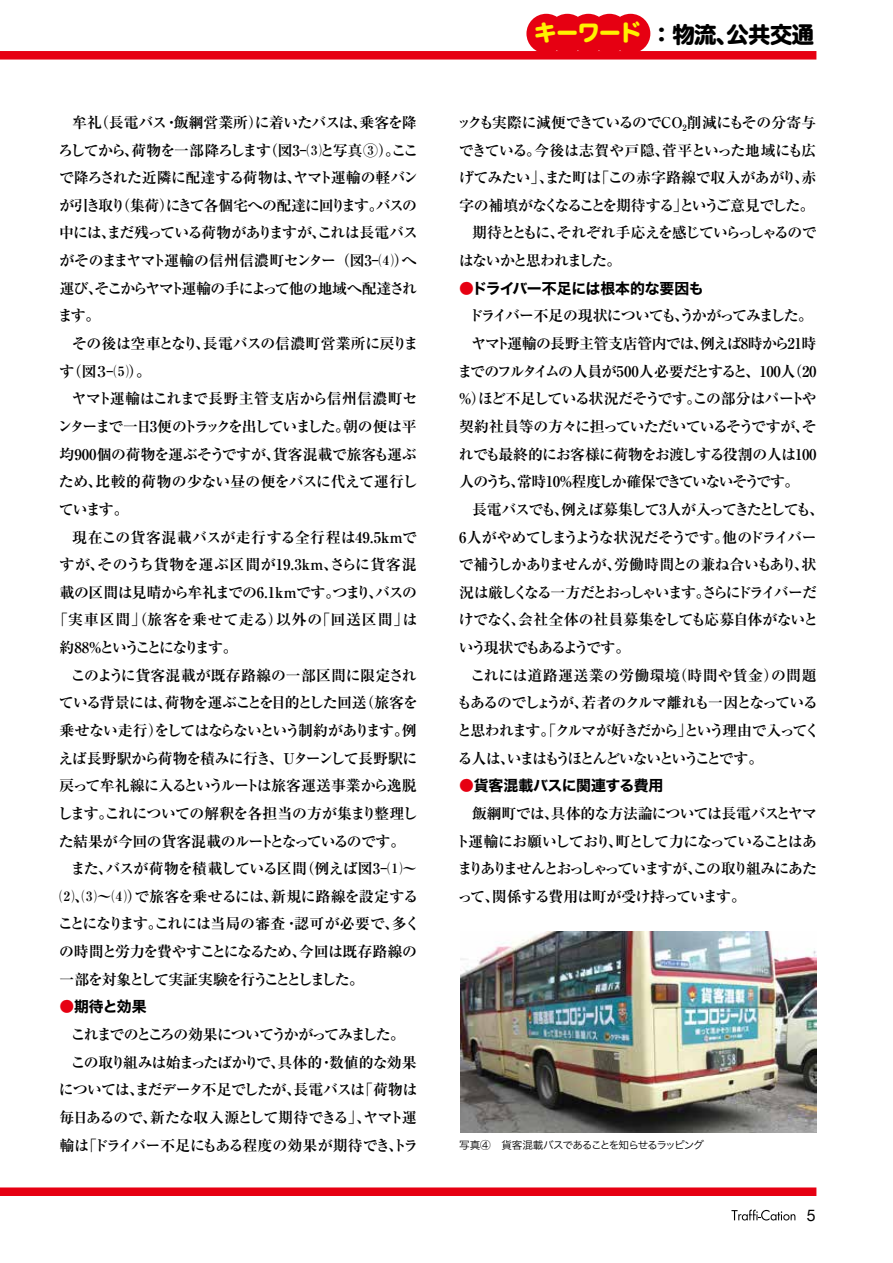
<style>
.page{position:relative;width:893px;height:1263px;background:#fff}
.page>*{position:absolute;margin:0;border:0;box-sizing:border-box;transform-origin:0 0}
.t1{font:22.35px "Hira Maru Std W8";letter-spacing:-.025em;color:#000}
.t2{font:15.9px "Helvetica Neue";color:#000}
.t3{font:700 14.85px/27.6px "Ryumin Pro";letter-spacing:-.05em;color:#000;text-align:justify}
.t4{font:700 14.85px/27.6px "Ryumin Pro";letter-spacing:-.02em;color:#000}
.t5{font:700 14.85px "Ryumin Pro";color:#000}
.t6{font:700 14.85px "Ryumin Pro";letter-spacing:-.03em;color:#000}
.t7{font:700 14.85px "Ryumin Pro";letter-spacing:-.1em;color:#000}
.t8{font:700 14.85px "Ryumin Pro";letter-spacing:-.085em;color:#000}
.t9{font:700 14.85px "Ryumin Pro";letter-spacing:-.09em;color:#000}
.t10{font:14.85px "Hira Kaku Std N W7";letter-spacing:-.015em;color:#000}
.t11{font:700 14.85px "Ryumin Pro";letter-spacing:-.16em;color:#000}
.t12{font:700 14.85px "Ryumin Pro";letter-spacing:-.135em;color:#000}
.t13{font:700 14.85px "Ryumin Pro";letter-spacing:-.105em;color:#000}
.t14{font:700 14.85px "Ryumin Pro";letter-spacing:-.075em;color:#000}
.t15{font:700 14.85px "Ryumin Pro";letter-spacing:-.07em;color:#000}
.t16{font:700 14.85px "Ryumin Pro";letter-spacing:-.025em;color:#000}
.t17{font:700 14.85px "Ryumin Pro";letter-spacing:-.08em;color:#000}
.t18{font:700 14.85px "Ryumin Pro";letter-spacing:.06em;color:#000}
.t19{font:700 14.85px "Ryumin Pro";letter-spacing:-.015em;color:#000}
.t20{font:700 14.85px "Ryumin Pro";letter-spacing:-.115em;color:#000}
.t21{font:700 14.85px "Ryumin Pro";letter-spacing:.01em;color:#000}
.t22{font:700 14.85px "Ryumin Pro";letter-spacing:.03em;color:#000}
.t23{font:700 14.85px "Ryumin Pro";letter-spacing:-.155em;color:#000}
.t24{font:10.65px "Hira Kaku Pro N W3";letter-spacing:-.1em;color:#000}
.s1{color:#e60012}
.s2{font-family:"Hira Maru Std N W8";color:#fff100}
</style>
<div class="page">
<div style="left:0;top:51px;width:816px;height:9px;background:#e60012"></div>
<div style="left:0;top:1187px;width:816px;height:9px;background:#e60012"></div>
<svg style="left:731px;top:1210px;width:64px;height:10px"></svg>
<div style="left:526px;top:14px;width:40px;height:39px;background:#e60012;border-radius:50%"></div>
<div style="left:547px;top:14px;width:40px;height:39px;background:#e60012;border-radius:50%"></div>
<div style="left:569px;top:14px;width:39px;height:39px;background:#e60012;border-radius:50%"></div>
<div style="left:590px;top:14px;width:39px;height:39px;background:#e60012;border-radius:50%"></div>
<div style="left:611px;top:14px;width:39px;height:39px;background:#e60012;border-radius:50%"></div>
<img style="left:460px;top:931px;width:357px;height:201px">
<p class="t3" style="left:58px;top:108px;width:362px;text-align:left;text-indent:14px">牟礼（長電バス・飯綱営業所）に着いたバスは、乗客を降ろしてから、荷物を一部降ろします（図3-⑶と写真③）。ここで降ろされた近隣に配達する荷物は、ヤマト運輸の軽バンが引き取り（集荷）にきて各個宅への配達に回ります。バスの中には、まだ残っている荷物がありますが、これは長電バスがそのままヤマト運輸の信州信濃町センター（図3-⑷）へ運び、そこからヤマト運輸の手によって他の地域へ配達されます。</p>
<p class="t4" style="left:60px;top:329px;width:360px;text-indent:12px">その後は空車となり、長電バスの信濃町営業所に戻ります（図３-⑸）。</p>
<p class="t3" style="left:58px;top:384px;width:361px;text-indent:14px">ヤマト運輸はこれまで長野主管支店から信州信濃町センターまで一日3便のトラックを出していました。朝の便は平均900個の荷物を運ぶそうですが、貨客混載で旅客も運ぶため、比較的荷物の少ない昼の便をバスに代えて運行しています。</p>
<p class="t5" style="left:72px;top:525px;width:346px">現在この貨客混載バスが走行する全行程は49.5kmで</p>
<p class="t5" style="left:60px;top:553px;width:359px">すが、そのうち貨物を運ぶ区間が19.3km、さらに貨客混</p>
<p class="t3" style="left:60px;top:577px;width:359px">載の区間は見晴から牟礼までの6.1kmです。つまり、バスの</p>
<p class="t18" style="left:53px;top:608px;width:366px">「実車区間」（旅客を乗せて走る）以外の「回送区間」は</p>
<p class="t11" style="left:60px;top:636px;width:180px">約88％ということになります。</p>
<p class="t21" style="left:71px;top:663px;width:347px">このように貨客混載が既存路線の一部区間に限定され</p>
<p class="t14" style="left:59px;top:691px;width:360px">ている背景には、荷物を運ぶことを目的とした回送（旅客を</p>
<p class="t15" style="left:60px;top:719px;width:359px">乗せない走行）をしてはならないという制約があります。例</p>
<p class="t3" style="left:59px;top:743px;width:360px">えば長野駅から荷物を積みに行き、Uターンして長野駅に</p>
<p class="t3" style="left:60px;top:771px;width:359px">戻って牟礼線に入るというルートは旅客運送事業から逸脱</p>
<p class="t3" style="left:57px;top:798px;width:361px">します。これについての解釈を各担当の方が集まり整理し</p>
<p class="t3" style="left:59px;top:826px;width:348px">た結果が今回の貨客混載のルートとなっているのです。</p>
<p class="t3" style="left:71px;top:854px;width:348px">また、バスが荷物を積載している区間（例えば図3-⑴〜</p>
<p class="t4" style="left:60px;top:881px;width:360px">⑵、⑶〜⑷）で旅客を乗せるには、新規に路線を設定する</p>
<p class="t6" style="left:58px;top:912px;width:363px">ことになります。これには当局の審査・認可が必要で、多く</p>
<p class="t3" style="left:59px;top:937px;width:359px">の時間と労力を費やすことになるため、今回は既存路線の</p>
<p class="t8" style="left:60px;top:967px;width:306px">一部を対象として実証実験を行うこととしました。</p>
<p class="t10" style="left:59px;top:995px;width:89px"><span class="s1">●</span>期待と効果</p>
<p class="t20" style="left:71px;top:1023px;width:336px">これまでのところの効果についてうかがってみました。</p>
<p class="t3" style="left:71px;top:1047px;width:347px">この取り組みは始まったばかりで、具体的・数値的な効果</p>
<p class="t3" style="left:59px;top:1075px;width:360px">については、まだデータ不足でしたが、長電バスは「荷物は</p>
<p class="t3" style="left:60px;top:1102px;width:359px">毎日あるので、新たな収入源として期待できる」、ヤマト運</p>
<p class="t4" style="left:60px;top:1130px;width:360px">輸は「ドライバー不足にもある程度の効果が期待でき、トラ</p>
<h1 class="t1" style="left:534px;top:17px;width:282px"><span class="s2">キーワード</span>：物流、公共交通</h1>
<p class="t6" style="left:457px;top:110px;width:361px">ックも実際に減便できているのでCO<sub>2</sub>削減にもその分寄与</p>
<p class="t19" style="left:459px;top:138px;width:359px">できている。今後は志賀や戸隠、菅平といった地域にも広</p>
<p class="t16" style="left:459px;top:166px;width:359px">げてみたい」、また町は「この赤字路線で収入があがり、赤</p>
<p class="t8" style="left:459px;top:193px;width:357px">字の補填がなくなることを期待する」というご意見でした。</p>
<p class="t7" style="left:472px;top:221px;width:346px">期待とともに、それぞれ手応えを感じていらっしゃるので</p>
<p class="t9" style="left:459px;top:249px;width:164px">はないかと思われました。</p>
<p class="t10" style="left:459px;top:277px;width:246px"><span class="s1">●</span>ドライバー不足には根本的な要因も</p>
<p class="t3" style="left:468px;top:301px;width:346px">ドライバー不足の現状についても、うかがってみました。</p>
<p class="t3" style="left:471px;top:329px;width:346px">ヤマト運輸の長野主管支店管内では、例えば8時から21時</p>
<p class="t3" style="left:458px;top:356px;width:360px">までのフルタイムの人員が500人必要だとすると、100人（20</p>
<p class="t3" style="left:458px;top:384px;width:360px">％）ほど不足している状況だそうです。この部分はパートや</p>
<p class="t3" style="left:459px;top:412px;width:359px">契約社員等の方々に担っていただいているそうですが、そ</p>
<p class="t3" style="left:459px;top:439px;width:359px">れでも最終的にお客様に荷物をお渡しする役割の人は100</p>
<p class="t9" style="left:459px;top:470px;width:342px">人のうち、常時10％程度しか確保できていないそうです。</p>
<p class="t17" style="left:472px;top:497px;width:353px">長電バスでも、例えば募集して3人が入ってきたとしても、</p>
<p class="t3" style="left:459px;top:522px;width:359px">6人がやめてしまうような状況だそうです。他のドライバー</p>
<p class="t3" style="left:459px;top:550px;width:359px">で補うしかありませんが、労働時間との兼ね合いもあり、状</p>
<p class="t12" style="left:459px;top:580px;width:359px">況は厳しくなる一方だとおっしゃいます。さらにドライバーだ</p>
<p class="t3" style="left:459px;top:605px;width:361px">けでなく、会社全体の社員募集をしても応募自体がないと</p>
<p class="t11" style="left:459px;top:636px;width:173px">いう現状でもあるようです。</p>
<p class="t22" style="left:471px;top:663px;width:347px">これには道路運送業の労働環境（時間や賃金）の問題</p>
<p class="t7" style="left:457px;top:691px;width:362px">もあるのでしょうが、若者のクルマ離れも一因となっている</p>
<p class="t13" style="left:457px;top:719px;width:364px">と思われます。「クルマが好きだから」という理由で入ってく</p>
<p class="t23" style="left:458px;top:746px;width:307px">る人は、いまはもうほとんどいないということです。</p>
<p class="t10" style="left:459px;top:774px;width:206px"><span class="s1">●</span>貨客混載バスに関連する費用</p>
<p class="t3" style="left:455px;top:798px;width:363px;text-indent:17px">飯綱町では、具体的な方法論については長電バスとヤマト運輸にお願いしており、町として力になっていることはあまりありませんとおっしゃっていますが、この取り組みにあたって、関係する費用は町が受け持っています。</p>
<p class="t24" style="left:459px;top:1135px;width:246px">写真④　貨客混載バスであることを知らせるラッピング</p>
<p class="t2" style="left:807px;top:1203px;width:10px">5</p>
</div>
